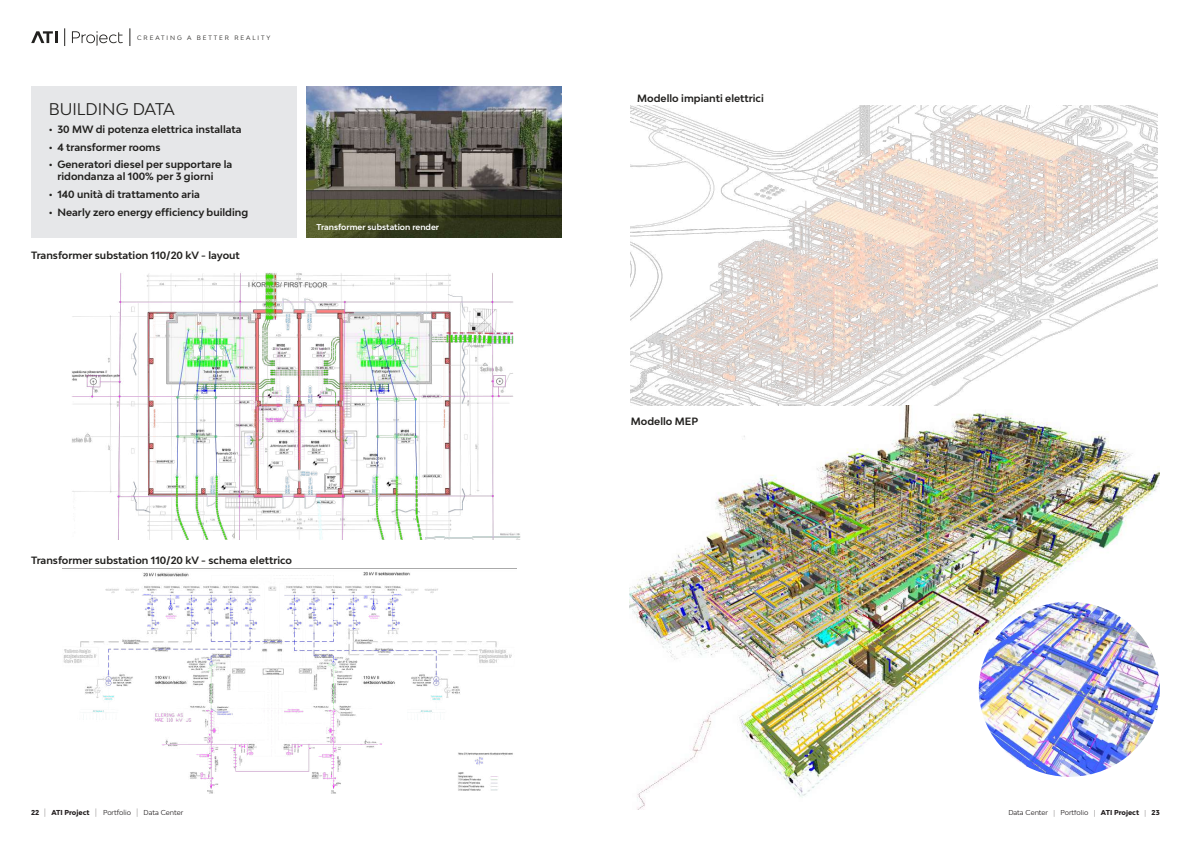
<style>
.page{position:relative;width:1191px;height:842px;background:#fff}
.page>*{position:absolute;margin:0;border:0;box-sizing:border-box;transform-origin:0 0}
.t1{font:16px "Bw Modelica";color:#22211f}
.t2{font:700 10px/12px "Bw Modelica";color:#22211f}
.t3{font:700 8px "Bw Modelica";color:#fff}
.t4{font:6.8px "Bw Modelica";color:#231f20}
.t5{font:6px "Bw Modelica";letter-spacing:.32em;color:#22211f}
.s1{font-weight:800}
.s2{font-weight:100;font-size:8.4px}
</style>
<div class="page">
<svg style="left:64px;top:28px;width:1px;height:18px"></svg>
<svg style="left:72px;top:31px;width:51px;height:15px"></svg>
<svg style="left:130px;top:28px;width:1px;height:18px"></svg>
<svg style="left:31px;top:31px;width:26px;height:12px"></svg>
<div style="left:31px;top:86px;width:265px;height:152px;background:#e6e7e9"></div>
<img style="left:306px;top:86px;width:255px;height:152px">
<img style="left:629px;top:405px;width:530px;height:404px">
<img style="left:63px;top:572px;width:450px;height:222px">
<img style="left:72px;top:272px;width:449px;height:267px">
<img style="left:978px;top:602px;width:181px;height:175px">
<img style="left:631px;top:105px;width:526px;height:300px">
<p class="t5" style="left:137px;top:34px;width:135px">CREATING A BETTER REALITY</p>
<h1 class="t1" style="left:49px;top:98px;width:127px">BUILDING DATA</h1>
<p class="t2" style="left:49px;top:123px;width:194px">• 30 MW di potenza elettrica installata</p>
<p class="t2" style="left:49px;top:141px;width:113px">• 4 transformer rooms</p>
<p class="t2" style="left:57px;top:158px;width:176px;text-indent:-9px">• Generatori diesel per supportare la ridondanza al 100% per 3 giorni</p>
<p class="t2" style="left:49px;top:188px;width:152px">• 140 unità di trattamento aria</p>
<p class="t2" style="left:49px;top:206px;width:201px">• Nearly zero energy efficiency building</p>
<p class="t2" style="left:31px;top:249px;width:210px">Transformer substation 110/20 kV - layout</p>
<p class="t3" style="left:316px;top:222px;width:124px">Transformer substation render</p>
<p class="t2" style="left:31px;top:554px;width:262px">Transformer substation 110/20 kV - schema elettrico</p>
<p class="t2" style="left:637px;top:92px;width:128px">Modello impianti elettrici</p>
<p class="t2" style="left:631px;top:415px;width:69px">Modello MEP</p>
<p class="t4" style="left:31px;top:808px;width:154px"><span class="s1">22</span> <span class="s2">|</span> <span class="s1">ATI Project</span> <span class="s2">|</span> Portfolio <span class="s2">|</span> Data Center</p>
<p class="t4" style="left:1008px;top:808px;width:153px">Data Center <span class="s2">|</span> Portfolio <span class="s2">|</span> <span class="s1">ATI Project</span> <span class="s2">|</span> <span class="s1">23</span></p>
</div>
